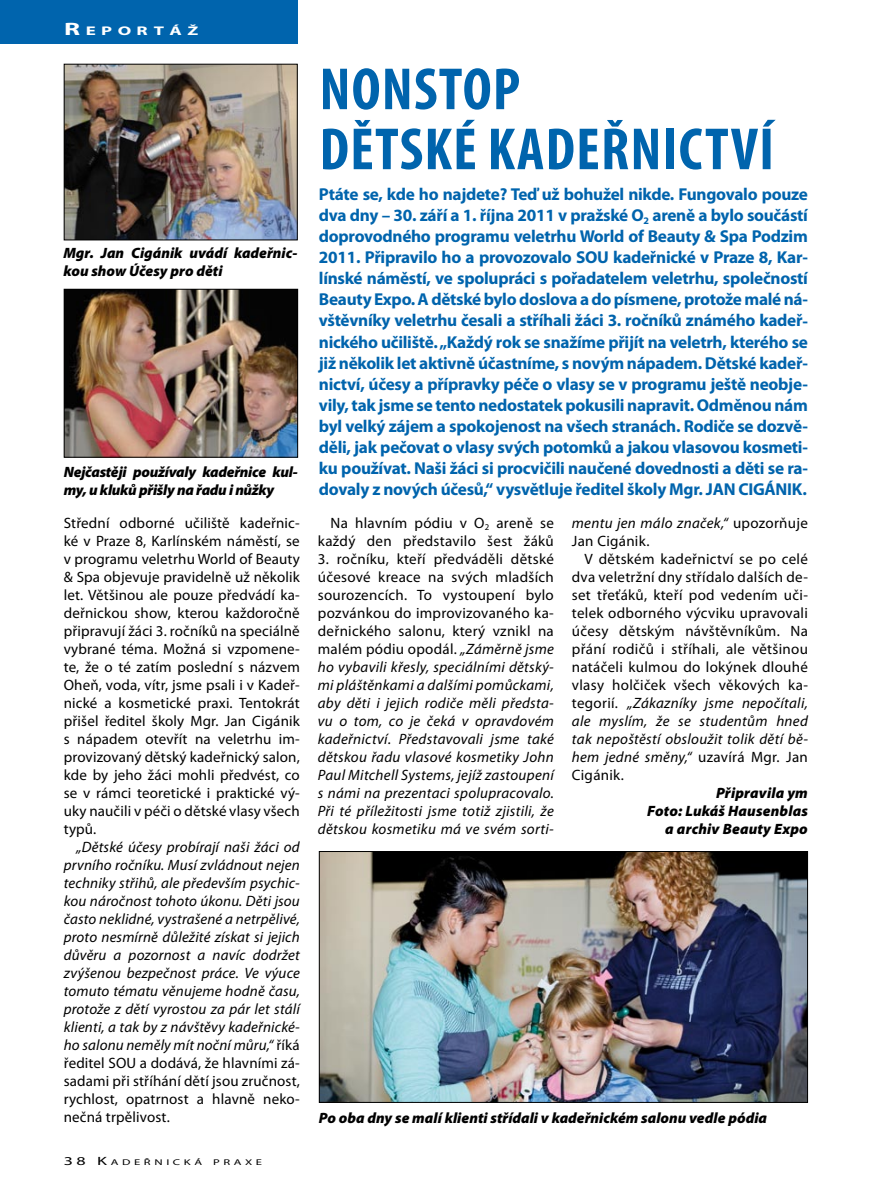
<style>
.page{position:relative;width:893px;height:1191px;background:#fff}
.page>*{position:absolute;margin:0;border:0;box-sizing:border-box;transform-origin:0 0}
.t1{font:700 condensed 60px/60px "Myriad Pro";letter-spacing:.02em;color:#0064ad}
.t2{font:700 17.25px/21px "Myriad Pro";letter-spacing:-.015em;color:#0064ad;text-align:justify}
.t3{font:italic 15px/18px "Myriad Pro";letter-spacing:.01em;color:#000;text-align:justify}
.t4{font:15px/18px "Myriad Pro";letter-spacing:.02em;color:#000;text-align:justify}
.t5{font:italic 900 15px/18px "Myriad Pro";color:#000;text-align:right}
.t6{font:italic 900 15px/18px "Myriad Pro";letter-spacing:-.02em;color:#000}
.t7{font:700 12.6px "Myriad Pro";letter-spacing:.285em;color:#fff;scale:1.5 1}
.t8{font:8.4px "Myriad Pro";letter-spacing:.285em;color:#000;scale:1.5 1}
.s1{font-size:18px}
.s2{font-style:normal}
.s3{font-size:12px}
.s4{font-style:italic}
</style>
<div class="page">
<div style="left:0;top:0;width:298px;height:44px;background:#0064ad"></div>
<img style="left:66px;top:66px;width:230px;height:172px">
<div style="left:64px;top:64px;width:234px;height:176px;border:1px solid #000"></div>
<img style="left:66px;top:291px;width:230px;height:164px">
<div style="left:64px;top:289px;width:234px;height:168px;border:1px solid #000"></div>
<img style="left:321px;top:853px;width:485px;height:247px">
<div style="left:319px;top:851px;width:489px;height:251px;border:1px solid #000"></div>
<p class="t7" style="left:64px;top:22px;width:91px"><span class="s1">r</span> eportáž</p>
<p class="t5" style="left:63px;top:243px;width:235px;text-align:left">Mgr. Jan Cigánik uvádí kadeřnic&shy;kou show Účesy pro děti</p>
<p class="t6" style="left:64px;top:462px;width:235px">Nejčastěji používaly kadeřnice kul&shy;my, u kluků přišly na řadu i nůžky</p>
<p class="t4" style="left:64px;top:514px;width:238px">Střední odborné učiliště kadeřnic&shy;ké v Praze 8, Karlínském náměstí, se v programu veletrhu World of Beauty &amp; Spa objevuje pravidelně už několik let. Většinou ale pouze předvádí ka&shy;deřnickou show, kterou každoročně připravují žáci 3. ročníků na speciálně vybrané téma. Možná si vzpomene&shy;te, že o té zatím poslední s názvem Oheň, voda, vítr, jsme psali i v Kadeř&shy;nické a kosmetické praxi. Tentokrát přišel ředitel školy Mgr. Jan Cigánik s nápadem otevřít na veletrhu im&shy;provizovaný dětský kadeřnický salon, kde by jeho žáci mohli předvést, co se v rámci teoretické i praktické vý&shy;uky naučili v péči o dětské vlasy všech typů.</p>
<p class="t3" style="left:64px;top:838px;width:238px;text-indent:13px">„Dětské účesy probírají naši žáci od prvního ročníku. Musí zvládnout nejen techniky střihů, ale především psychic&shy;kou náročnost tohoto úkonu. Děti jsou často neklidné, vystrašené a netrpělivé, proto nesmírně důležité získat si jejich důvěru a pozornost a navíc dodržet zvýšenou bezpečnost práce. Ve výuce tomuto tématu věnujeme hodně času, protože z dětí vyrostou za pár let stálí klienti, a tak by z návštěvy kadeřnické&shy;ho salonu neměly mít noční můru,“ <span class="s2">říká ředitel SOU a dodává, že hlavními zá&shy;sadami při stříhání dětí jsou zručnost, rychlost, opatrnost a hlavně neko&shy;nečná trpělivost.</span></p>
<p class="t8" style="left:64px;top:1157px;width:94px"><span class="s3">38 K</span>adeřnická</p>
<p class="t8" style="left:213px;top:1157px;width:34px">praxe</p>
<h1 class="t1" style="left:319px;top:58px;width:456px">NONSTOP<br>DĚTSKÉ KADEŘNICTVÍ</h1>
<p class="t2" style="left:319px;top:184px;width:491px">Ptáte se, kde ho najdete? Teď už bohužel nikde. Fungovalo pouze dva dny – 30. září a 1. října 2011 v pražské O<sub>2</sub> areně a bylo součástí doprovodného programu veletrhu World of Beauty &amp; Spa Podzim 2011. Připravilo ho a provozovalo SOU kadeřnické v Praze 8, Kar&shy;línské náměstí, ve spolupráci s pořadatelem veletrhu, společností Beauty Expo. Adětské bylo doslova a do písmene, protože malé ná&shy;vštěvníky veletrhu česali a stříhali žáci 3. ročníků známého kadeř&shy;nického učiliště. „Každý rok se snažíme přijít na veletrh, kterého se již několik let aktivně účastníme, s novým nápadem. Dětské kadeř&shy;nictví, účesy a přípravky péče o vlasy se v programu ještě neobje&shy;vily, tak jsme se tento nedostatek pokusili napravit. Odměnou nám byl velký zájem a spokojenost na všech stranách. Rodiče se dozvě&shy;děli, jak pečovat o vlasy svých potomků a jakou vlasovou kosmeti&shy;ku používat. Naši žáci si procvičili naučené dovednosti a děti se ra&shy;dovaly z nových účesů,“ vysvětluje ředitel školy Mgr. JAN CIGÁNIK.</p>
<p class="t4" style="left:318px;top:514px;width:238px;text-align:right">Na hlavním pódiu v O<sub>2</sub> areně se každý den představilo šest žáků</p>
<p class="t3" style="left:318px;top:550px;width:238px"><span class="s2">3. ročníku, kteří předváděli dětské účesové kreace na svých mladších sourozencích. To vystoupení bylo pozvánkou do improvizovaného ka&shy;deřnického salonu, který vznikl na malém pódiu opodál.</span> „Záměrně jsme ho vybavili křesly, speciálními dětský&shy;mi pláštěnkami a dalšími pomůckami, aby děti i jejich rodiče měli předsta&shy;vu o tom, co je čeká v opravdovém kadeřnictví. Představovali jsme také dětskou řadu vlasové kosmetiky John Paul Mitchell Systems, jejíž zastoupení s námi na prezentaci spolupracovalo.<br>Při té příležitosti jsme totiž zjistili, že dětskou kosmetiku má ve svém sorti-</p>
<p class="t4" style="left:572px;top:514px;width:238px"><span class="s4">mentu jen málo značek,“</span> upozorňuje<br>Jan Cigánik.</p>
<p class="t4" style="left:572px;top:550px;width:238px;text-indent:13px">V dětském kadeřnictví se po celé dva veletržní dny střídalo dalších de&shy;set třeťáků, kteří pod vedením uči&shy;telek odborného výcviku upravovali účesy dětským návštěvníkům. Na přání rodičů i stříhali, ale většinou natáčeli kulmou do lokýnek dlouhé vlasy holčiček všech věkových ka&shy;tegorií. <span class="s4">„Zákazníky jsme nepočítali, ale myslím, že se studentům hned tak nepoštěstí obsloužit tolik dětí bě&shy;hem jedné směny,“</span> uzavírá Mgr. Jan Cigánik.</p>
<p class="t5" style="left:647px;top:783px;width:162px">Připravila ym<br>Foto: Lukáš Hausenblas a archiv Beauty Expo</p>
<p class="t5" style="left:319px;top:1108px;width:450px">Po oba dny se malí klienti střídali v kadeřnickém salonu vedle pódia</p>
</div>
